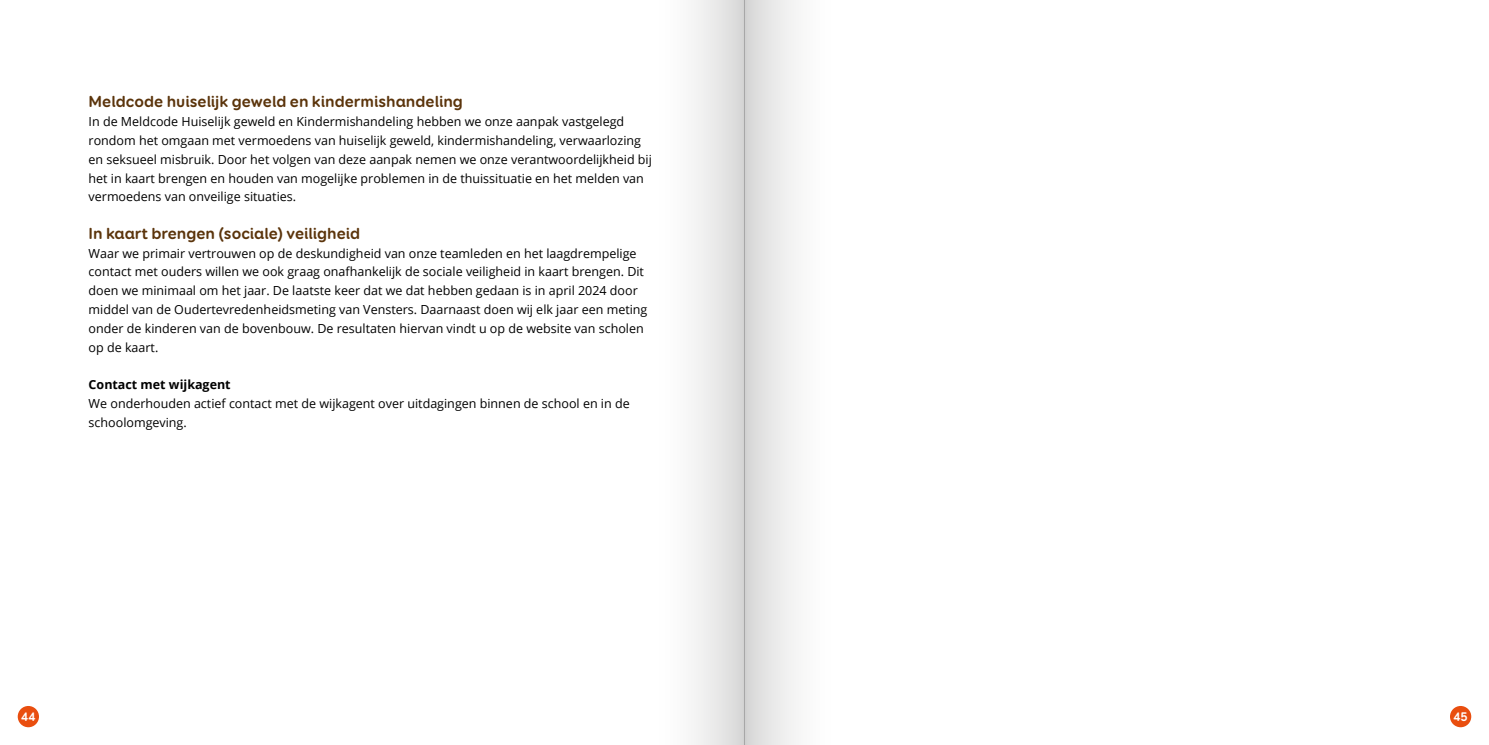
<style>
.page{position:relative;width:1489px;height:745px;background:#fff}
.page>*{position:absolute;margin:0;border:0;box-sizing:border-box;transform-origin:0 0}
.t1{font:700 16.25px "Booster Next FY";color:#5b340b}
.t2{font:12.5px/18.8px "Open Sans";color:#000}
.t3{font:700 12.5px "Open Sans";color:#000}
.t4{font:700 12.5px "Booster Next FY";color:#fff}
</style>
<div class="page">
<div style="left:18px;top:705px;width:21px;height:21px;background:#e94e0f;border-radius:50%"></div>
<div style="left:1449px;top:705px;width:21px;height:21px;background:#e94e0f;border-radius:50%"></div>
<div style="left:656px;top:0;width:88px;height:744px;background:linear-gradient(to right,#fff,#dbdbda)"></div>
<div style="left:744px;top:0;width:89px;height:744px;background:linear-gradient(to right,#d9d9d9,#fff)"></div>
<h1 class="t1" style="left:89px;top:91px;width:376px">Meldcode huiselijk geweld en kindermishandeling</h1>
<p class="t2" style="left:89px;top:112px;width:565px">In de Meldcode Huiselijk geweld en Kindermishandeling hebben we onze aanpak vastgelegd rondom het omgaan met vermoedens van huiselijk geweld, kindermishandeling, verwaarlozing en seksueel misbruik. Door het volgen van deze aanpak nemen we onze verantwoordelijkheid bij het in kaart brengen en houden van mogelijke problemen in de thuissituatie en het melden van vermoedens van onveilige situaties.</p>
<h1 class="t1" style="left:89px;top:223px;width:273px">In kaart brengen (sociale) veiligheid</h1>
<p class="t2" style="left:89px;top:243px;width:560px">Waar we primair vertrouwen op de deskundigheid van onze teamleden en het laagdrempelige contact met ouders willen we ook graag onafhankelijk de sociale veiligheid in kaart brengen. Dit doen we minimaal om het jaar. De laatste keer dat we dat hebben gedaan is in april 2024 door middel van de Oudertevredenheidsmeting van Vensters. Daarnaast doen wij elk jaar een meting onder de kinderen van de bovenbouw. De resultaten hiervan vindt u op de website van scholen op de kaart.</p>
<p class="t3" style="left:89px;top:375px;width:144px">Contact met wijkagent</p>
<p class="t2" style="left:89px;top:393px;width:542px">We onderhouden actief contact met de wijkagent over uitdagingen binnen de school en in de schoolomgeving.</p>
<p class="t4" style="left:21px;top:708px;width:16px">44</p>
<p class="t4" style="left:1453px;top:708px;width:16px">45</p>
</div>
